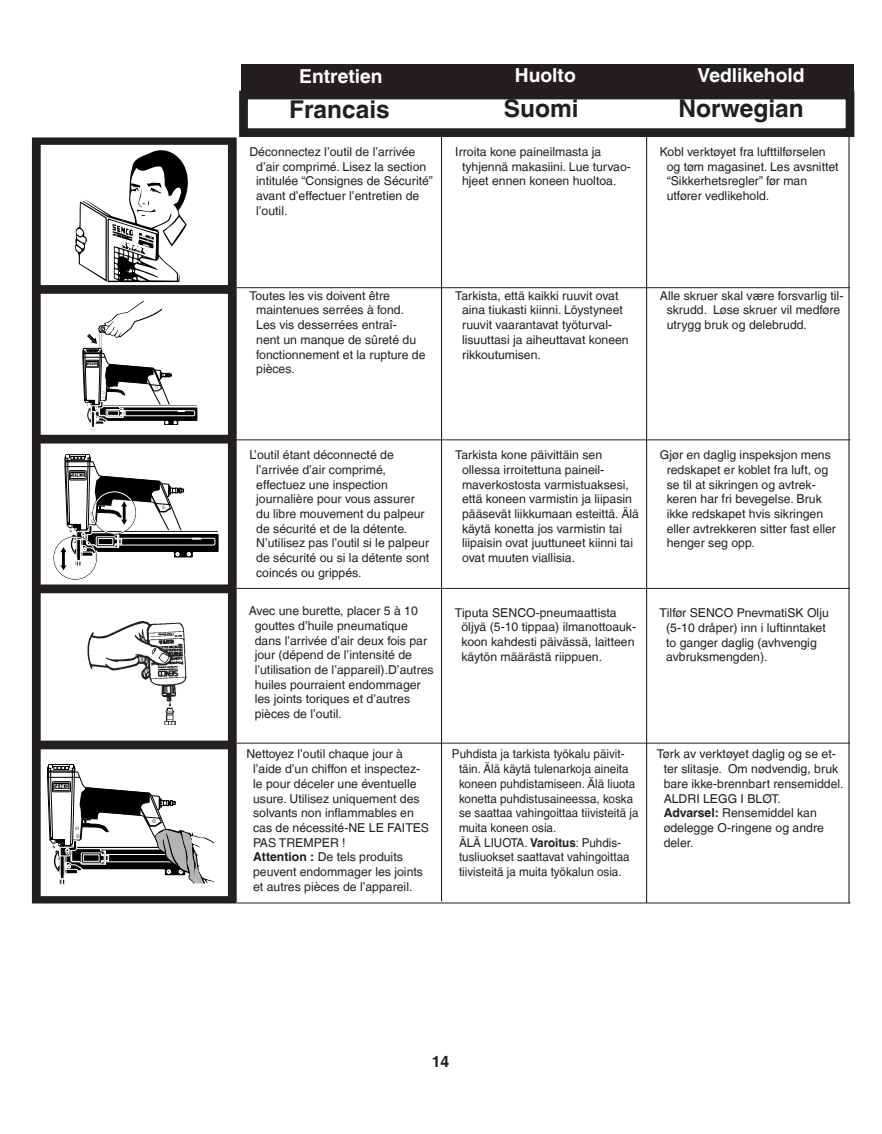
<style>
.page{position:relative;width:882px;height:1134px;background:#fff}
.page>*{position:absolute;margin:0;border:0;box-sizing:border-box;transform-origin:0 0}
.t1{font:700 24.5px "Helvetica LT";color:#231f20}
.t2{font:700 19.25px "Helvetica LT";color:#fff}
.t3{font:700 15.75px "Helvetica LT";color:#231f20}
._1__helv_7_8_4{font:12.25px/14.7px "Helvetica LT";color:#231f20}
._1__helv_7_8_4-2{font:12.25px/14.7px "Helvetica LT";color:#231f20;scale:.95 1}
.RedText{font:12.25px/14.7px "Helvetica LT";color:#231f20}
.s1{font-weight:700}
</style>
<div class="page">
<div style="left:239px;top:91px;width:615px;height:46px;border:9px solid #231f20"></div>
<div style="left:241px;top:64px;width:613px;height:28px;background:#231f20"></div>
<div style="left:32px;top:137px;width:204px;height:767px;border:8px solid #231f20"></div>
<hr style="left:236px;top:439px;width:614px;height:1px;background:#231f20">
<hr style="left:237px;top:743px;width:613px;height:1px;background:#231f20">
<hr style="left:646px;top:137px;width:1px;height:766px;background:#231f20">
<hr style="left:441px;top:137px;width:1px;height:764px;background:#231f20">
<div style="left:39px;top:741px;width:194px;height:8px;background:#231f20"></div>
<hr style="left:849px;top:137px;width:1px;height:766px;background:#231f20">
<hr style="left:237px;top:287px;width:613px;height:1px;background:#231f20">
<hr style="left:237px;top:588px;width:613px;height:1px;background:#231f20">
<div style="left:39px;top:584px;width:194px;height:9px;background:#231f20"></div>
<div style="left:39px;top:435px;width:194px;height:9px;background:#231f20"></div>
<div style="left:39px;top:285px;width:194px;height:9px;background:#231f20"></div>
<svg style="left:75px;top:150px;width:113px;height:132px"></svg>
<svg style="left:82px;top:301px;width:116px;height:131px"></svg>
<div style="left:53px;top:536px;width:44px;height:44px;border:1px solid #000;border-radius:50%"></div>
<div style="left:54px;top:537px;width:42px;height:42px;border:1px solid #fff;border-radius:50%"></div>
<svg style="left:60px;top:454px;width:159px;height:116px"></svg>
<svg style="left:47px;top:764px;width:167px;height:121px"></svg>
<hr style="left:237px;top:903px;width:613px;height:1px;background:#231f20">
<img style="left:88px;top:621px;width:98px;height:103px">
<p class="t2" style="left:299px;top:65px;width:85px">Entretien</p>
<p class="t2" style="left:515px;top:63px;width:62px">Huolto</p>
<p class="t2" style="left:698px;top:63px;width:109px">Vedlikehold</p>
<p class="t1" style="left:289px;top:95px;width:102px">Francais</p>
<p class="t1" style="left:504px;top:94px;width:76px">Suomi</p>
<p class="t1" style="left:679px;top:94px;width:127px">Norwegian</p>
<p class="_1__helv_7_8_4" style="left:256px;top:144px;width:178px;text-indent:-13px">● Déconnectez l’outil de l’arrivée d’air comprimé. Lisez la section intitulée “Consignes de Sécurité” avant d’effectuer l’entretien de l’outil.</p>
<p class="_1__helv_7_8_4" style="left:462px;top:144px;width:170px;text-indent:-13px">● Irroita kone paineilmasta ja tyhjennä makasiini. Lue turvao&shy;hjeet ennen koneen huoltoa.</p>
<p class="_1__helv_7_8_4" style="left:667px;top:144px;width:173px;text-indent:-13px">● Kobl verktøyet fra lufttilførselen og tøm magasinet. Les avsnittet “Sikkerhetsregler” før man utfører vedlikehold.</p>
<p class="_1__helv_7_8_4" style="left:256px;top:288px;width:171px;text-indent:-13px">● Toutes les vis doivent être maintenues serrées à fond.<br>Les vis desserrées entraî-<br>nent un manque de sûreté du fonctionnement et la rupture de pièces.</p>
<p class="_1__helv_7_8_4" style="left:462px;top:288px;width:168px;text-indent:-13px">● Tarkista, että kaikki ruuvit ovat aina tiukasti kiinni. Löystyneet ruuvit vaarantavat työturval&shy;lisuuttasi ja aiheuttavat koneen rikkoutumisen.</p>
<p class="_1__helv_7_8_4" style="left:667px;top:288px;width:178px;text-indent:-13px">● Alle skruer skal være forsvarlig til&shy;skrudd. Løse skruer vil medføre utrygg bruk og delebrudd.</p>
<p class="_1__helv_7_8_4" style="left:256px;top:448px;width:175px;text-indent:-13px">● L’outil étant déconnecté de l’arrivée d’air comprimé, effectuez une inspection journalière pour vous assurer du libre mouvement du palpeur de sécurité et de la détente.<br>N’utilisez pas l’outil si le palpeur de sécurité ou si la détente sont coincés ou grippés.</p>
<p class="_1__helv_7_8_4" style="left:462px;top:448px;width:178px;text-indent:-13px">● Tarkista kone päivittäin sen ollessa irroitettuna paineil&shy;maverkostosta varmistuaksesi, että koneen varmistin ja liipasin pääsevät liikkumaan esteittä. Älä käytä konetta jos varmistin tai liipaisin ovat juuttuneet kiinni tai ovat muuten viallisia.</p>
<p class="_1__helv_7_8_4" style="left:667px;top:448px;width:171px;text-indent:-13px">● Gjør en daglig inspeksjon mens redskapet er koblet fra luft, og se til at sikringen og avtrek&shy;keren har fri bevegelse. Bruk ikke redskapet hvis sikringen eller avtrekkeren sitter fast eller henger seg opp.</p>
<p class="RedText" style="left:255px;top:603px;width:181px;text-indent:-6px">Avec une burette, placer 5 à 10 gouttes d’huile pneumatique dans l’arrivée d’air deux fois par jour (dépend de l’intensité de l’utilisation de l’appareil).D’autres huiles pourraient endommager les joints toriques et d’autres pièces de l’outil.</p>
<p class="_1__helv_7_8_4" style="left:461px;top:605px;width:176px;text-indent:-13px">● Tiputa SENCO-pneumaattista öljyä (5-10 tippaa) ilmanottoauk&shy;koon kahdesti päivässä, laitteen käytön määrästä riippuen.</p>
<p class="_1__helv_7_8_4" style="left:666px;top:606px;width:164px;text-indent:-13px">● Tilfør SENCO PnevmatiSK Olju (5-10 dråper) inn i luftinntaket to ganger daglig (avhvengig avbruksmengden).</p>
<p class="_1__helv_7_8_4" style="left:253px;top:747px;width:178px;text-indent:-13px">● Nettoyez l’outil chaque jour à l’aide d’un chiffon et inspectez&shy;le pour déceler une éventuelle usure. Utilisez uniquement des solvants non inflammables en cas de nécessité-NE LE FAITES<br>PAS TREMPER !<br><span class="s1">Attention :</span> De tels produits peuvent endommager les joints et autres pièces de l’appareil.</p>
<p class="_1__helv_7_8_4-2" style="left:459px;top:747px;width:190px;text-indent:-13px">● Puhdista ja tarkista työkalu päivit&shy;täin. Älä käytä tulenarkoja aineita koneen puhdistamiseen. Älä liuota konetta puhdistusaineessa, koska se saattaa vahingoittaa tiivisteitä ja muita koneen osia.<br>ÄLÄ LIUOTA. <span class="s1">Varoitus</span>: Puhdis&shy;tusliuokset saattavat vahingoittaa tiivisteitä ja muita työkalun osia.</p>
<p class="_1__helv_7_8_4" style="left:664px;top:747px;width:181px;text-indent:-13px">● Tørk av verktøyet daglig og se et&shy;ter slitasje. Om nødvendig, bruk bare ikke-brennbart rensemiddel.<br>ALDRI LEGG I BLØT.<br><span class="s1">Advarsel:</span> Rensemiddel kan ødelegge O-ringene og andre deler.</p>
<p class="t3" style="left:432px;top:1052px;width:19px">14</p>
</div>
